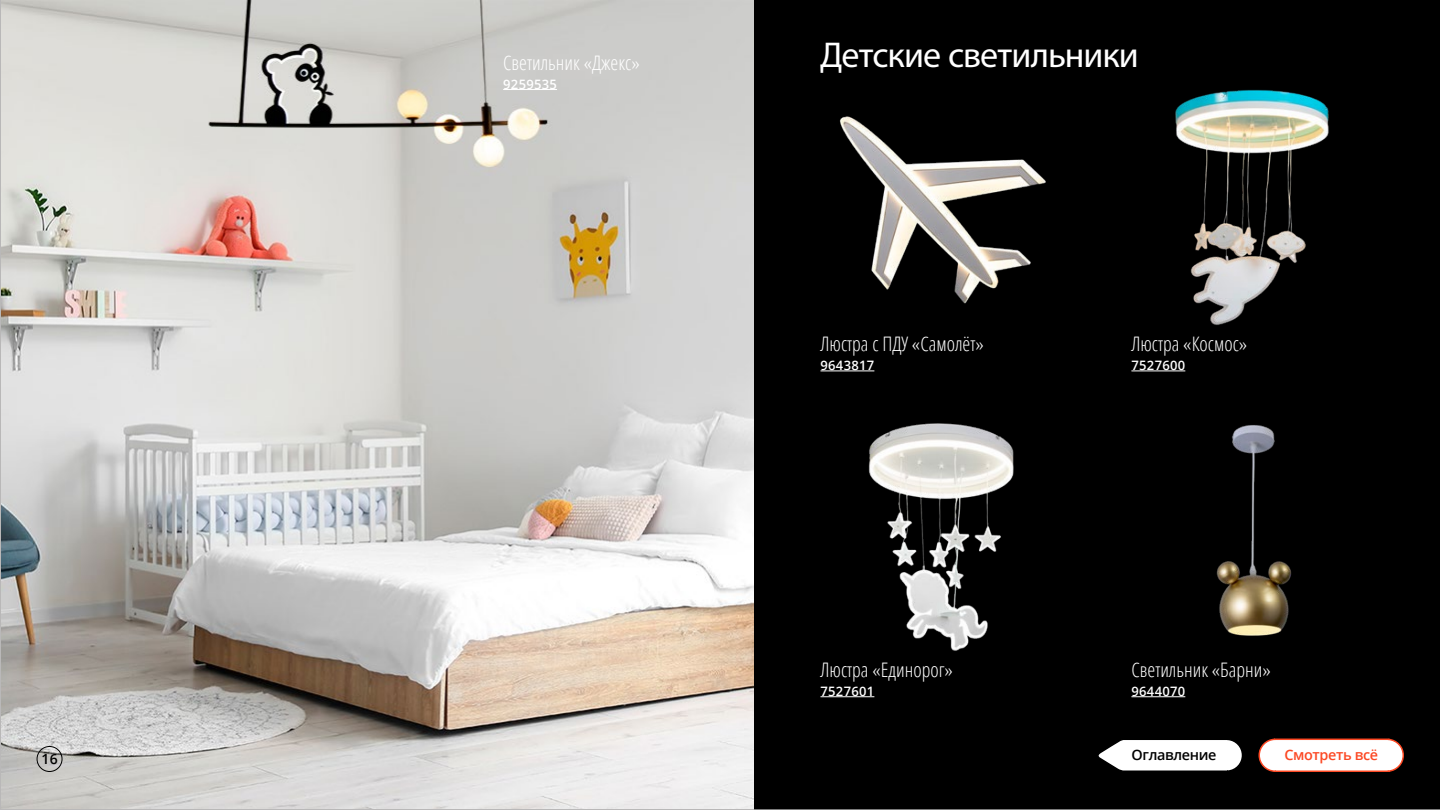
<style>
.page{position:relative;width:1440px;height:810px;background:#fff}
.page>*{position:absolute;margin:0;border:0;box-sizing:border-box;transform-origin:0 0}
.t1{font:36px "Myriad Pro";letter-spacing:-.025em;color:#fff}
.t2{font:300 condensed 20px "Open Sans";color:#fff}
.t3{font:600 14.4px "Open Sans";letter-spacing:-.025em;color:#fc4823}
.t4{font:600 14.4px "Open Sans";letter-spacing:-.025em;color:#000}
.t5{font:600 14px "Open Sans";color:#000}
.t6{font:600 13px "Open Sans";letter-spacing:.025em;color:#fff}
</style>
<div class="page">
<img style="left:2px;top:0;width:752px;height:808px">
<div style="left:754px;top:0;width:686px;height:809px;background:#000"></div>
<img style="left:840px;top:116px;width:206px;height:188px">
<img style="left:868px;top:423px;width:146px;height:228px">
<img style="left:1175px;top:89px;width:154px;height:236px">
<img style="left:1216px;top:425px;width:76px;height:211px">
<hr style="left:821px;top:371px;width:53px;height:1px;background:#fff">
<hr style="left:821px;top:696px;width:53px;height:1px;background:#fff">
<hr style="left:1131px;top:371px;width:54px;height:1px;background:#fff">
<hr style="left:1131px;top:696px;width:54px;height:1px;background:#fff">
<hr style="left:503px;top:89px;width:54px;height:1px;background:#fff">
<div style="left:1259px;top:739px;width:144px;height:32px;background:#fff;border-radius:16px"></div>
<div style="left:1258px;top:739px;width:146px;height:33px;border:2px solid #fc4823;border-radius:16px"></div>
<div style="left:37px;top:746px;width:26px;height:26px;border:1px solid #000;border-radius:50%"></div>
<svg style="left:1098px;top:740px;width:144px;height:31px;background:#d7d7d7"></svg>
<div style="left:1125px;top:749px;width:98px;height:11px;background:#fff"></div>
<p class="t2" style="left:503px;top:49px;width:138px">Светильник «Джекс»</p>
<p class="t6" style="left:503px;top:75px;width:55px">9259535</p>
<h1 class="t1" style="left:820px;top:33px;width:320px">Детские светильники</h1>
<p class="t2" style="left:820px;top:330px;width:165px">Люстра с ПДУ «Самолёт»</p>
<p class="t2" style="left:1131px;top:330px;width:117px">Люстра «Космос»</p>
<p class="t6" style="left:821px;top:356px;width:55px">9643817</p>
<p class="t6" style="left:1131px;top:356px;width:55px">7527600</p>
<p class="t2" style="left:820px;top:656px;width:134px">Люстра «Единорог»</p>
<p class="t2" style="left:1131px;top:656px;width:141px">Светильник «Барни»</p>
<p class="t6" style="left:821px;top:682px;width:55px">7527601</p>
<p class="t6" style="left:1131px;top:682px;width:55px">9644070</p>
<p class="t5" style="left:41px;top:749px;width:18px">16</p>
<p class="t4" style="left:1132px;top:745px;width:86px">Оглавление</p>
<p class="t3" style="left:1284px;top:745px;width:95px">Смотреть всё</p>
</div>
